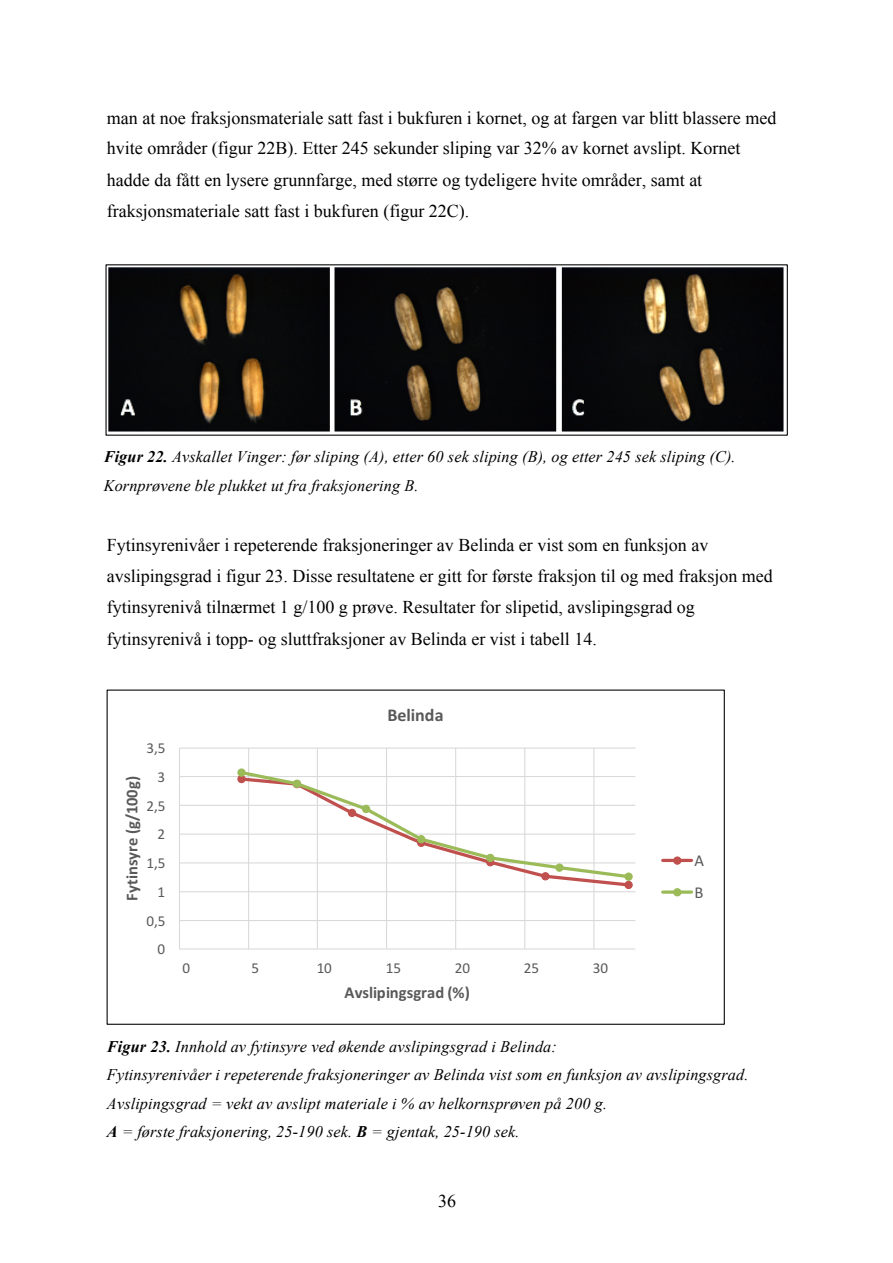
<style>
.page{position:relative;width:893px;height:1263px;background:#fff}
.page>*{position:absolute;margin:0;border:0;box-sizing:border-box;transform-origin:0 0}
.t1{font:18px/31px "Times New Roman";color:#000}
.t2{font:700 18px "Calibri";color:#595959}
.t3{font:700 16.5px "Calibri";letter-spacing:-.005em;color:#595959}
.t4{font:16.5px/32px "Calibri";color:#595959}
.t5{font:italic 16.2px/28.5px "Times New Roman";letter-spacing:.01em;color:#000}
.t6{font:15.15px "Calibri";letter-spacing:-.005em;color:#595959}
.s1{font-weight:700}
</style>
<div class="page">
<img style="left:108px;top:267px;width:676px;height:165px">
<hr style="left:179px;top:920px;width:456px;height:1px;background:#d9d9d9">
<hr style="left:179px;top:891px;width:456px;height:1px;background:#d9d9d9">
<hr style="left:179px;top:862px;width:456px;height:1px;background:#d9d9d9">
<hr style="left:179px;top:833px;width:456px;height:1px;background:#d9d9d9">
<hr style="left:179px;top:805px;width:456px;height:1px;background:#d9d9d9">
<hr style="left:179px;top:776px;width:456px;height:1px;background:#d9d9d9">
<hr style="left:179px;top:747px;width:456px;height:1px;background:#d9d9d9">
<hr style="left:179px;top:748px;width:1px;height:201px;background:#d9d9d9">
<hr style="left:248px;top:748px;width:1px;height:201px;background:#d9d9d9">
<hr style="left:317px;top:748px;width:1px;height:201px;background:#d9d9d9">
<hr style="left:386px;top:748px;width:1px;height:201px;background:#d9d9d9">
<hr style="left:455px;top:748px;width:1px;height:201px;background:#d9d9d9">
<hr style="left:524px;top:748px;width:1px;height:201px;background:#d9d9d9">
<hr style="left:593px;top:748px;width:1px;height:201px;background:#d9d9d9">
<hr style="left:179px;top:948px;width:456px;height:1px;background:#d9d9d9">
<div style="left:237px;top:775px;width:9px;height:8px;border:1px solid #c0504d;border-radius:50%"></div>
<div style="left:624px;top:881px;width:9px;height:8px;border:1px solid #c0504d;border-radius:50%"></div>
<svg style="left:238px;top:769px;width:394px;height:119px"></svg>
<div style="left:238px;top:769px;width:7px;height:7px;background:#9bbb59;border-radius:50%"></div>
<div style="left:237px;top:768px;width:9px;height:9px;border:1px solid #9bbb59;border-radius:50%"></div>
<div style="left:293px;top:780px;width:7px;height:7px;background:#9bbb59;border-radius:50%"></div>
<div style="left:293px;top:779px;width:8px;height:9px;border:1px solid #9bbb59;border-radius:50%"></div>
<div style="left:362px;top:805px;width:8px;height:7px;background:#9bbb59;border-radius:50%"></div>
<div style="left:362px;top:805px;width:8px;height:8px;border:1px solid #9bbb59;border-radius:50%"></div>
<div style="left:417px;top:835px;width:8px;height:8px;background:#9bbb59;border-radius:50%"></div>
<div style="left:417px;top:835px;width:8px;height:8px;border:1px solid #9bbb59;border-radius:50%"></div>
<div style="left:487px;top:854px;width:7px;height:7px;background:#9bbb59;border-radius:50%"></div>
<div style="left:486px;top:854px;width:8px;height:8px;border:1px solid #9bbb59;border-radius:50%"></div>
<div style="left:556px;top:864px;width:7px;height:7px;background:#9bbb59;border-radius:50%"></div>
<div style="left:555px;top:863px;width:8px;height:9px;border:1px solid #9bbb59;border-radius:50%"></div>
<div style="left:625px;top:873px;width:7px;height:7px;background:#9bbb59;border-radius:50%"></div>
<div style="left:624px;top:872px;width:9px;height:9px;border:1px solid #9bbb59;border-radius:50%"></div>
<hr style="left:663px;top:859px;width:28px;height:3px;background:#c0504d">
<div style="left:674px;top:857px;width:7px;height:7px;background:#c0504d;border-radius:50%"></div>
<div style="left:673px;top:856px;width:8px;height:9px;border:1px solid #c0504d;border-radius:50%"></div>
<svg style="left:663px;top:890px;width:28px;height:4px"></svg>
<div style="left:674px;top:888px;width:7px;height:8px;background:#9bbb59;border-radius:50%"></div>
<div style="left:673px;top:888px;width:8px;height:8px;border:1px solid #9bbb59;border-radius:50%"></div>
<p class="t1" style="left:107px;top:102px;width:671px">man at noe fraksjonsmateriale satt fast i bukfuren i kornet, og at fargen var blitt blassere med hvite områder (figur 22B). Etter 245 sekunder sliping var 32% av kornet avslipt. Kornet hadde da fått en lysere grunnfarge, med større og tydeligere hvite områder, samt at fraksjonsmateriale satt fast i bukfuren (figur 22C).</p>
<p class="t5" style="left:104px;top:443px;width:633px"><span class="s1">Figur 22.</span> Avskallet Vinger: før sliping (A), etter 60 sek sliping (B), og etter 245 sek sliping (C).<br>Kornprøvene ble plukket ut fra fraksjonering B.</p>
<p class="t1" style="left:107px;top:530px;width:667px">Fytinsyrenivåer i repeterende fraksjoneringer av Belinda er vist som en funksjon av avslipingsgrad i figur 23. Disse resultatene er gitt for første fraksjon til og med fraksjon med fytinsyrenivå tilnærmet 1 g/100 g prøve. Resultater for slipetid, avslipingsgrad og fytinsyrenivå i topp- og sluttfraksjoner av Belinda er vist i tabell 14.</p>
<p class="t6" style="left:147px;top:739px;width:20px">3,5</p>
<p class="t6" style="left:158px;top:767px;width:9px">3</p>
<p class="t3" style="left:122px;top:900px;width:126px;rotate:-90deg">Fytinsyre (g/100g)</p>
<p class="t6" style="left:147px;top:796px;width:20px">2,5</p>
<p class="t6" style="left:158px;top:825px;width:9px">2</p>
<p class="t6" style="left:147px;top:854px;width:20px">1,5</p>
<p class="t6" style="left:158px;top:882px;width:9px">1</p>
<p class="t6" style="left:147px;top:911px;width:20px">0,5</p>
<p class="t6" style="left:158px;top:940px;width:9px">0</p>
<p class="t2" style="left:387px;top:704px;width:58px">Belinda</p>
<p class="t6" style="left:182px;top:958px;width:9px">0</p>
<p class="t6" style="left:252px;top:958px;width:9px">5</p>
<p class="t6" style="left:317px;top:958px;width:17px">10</p>
<p class="t6" style="left:386px;top:958px;width:17px">15</p>
<p class="t6" style="left:455px;top:958px;width:17px">20</p>
<p class="t6" style="left:524px;top:958px;width:17px">25</p>
<p class="t6" style="left:593px;top:958px;width:17px">30</p>
<p class="t3" style="left:345px;top:982px;width:127px">Avslipingsgrad (%)</p>
<p class="t4" style="left:694px;top:844px;width:11px">A<br>B</p>
<p class="t5" style="left:107px;top:1032px;width:643px"><span class="s1">Figur 23.</span> Innhold av fytinsyre ved økende avslipingsgrad i Belinda:<br>Fytinsyrenivåer i repeterende fraksjoneringer av Belinda vist som en funksjon av avslipingsgrad.<br>Avslipingsgrad = vekt av avslipt materiale i % av helkornsprøven på 200 g.<br><span class="s1">A</span> = første fraksjonering, 25-190 sek. <span class="s1">B</span> = gjentak, 25-190 sek.</p>
<p class="t1" style="left:438px;top:1185px;width:19px">36</p>
</div>
